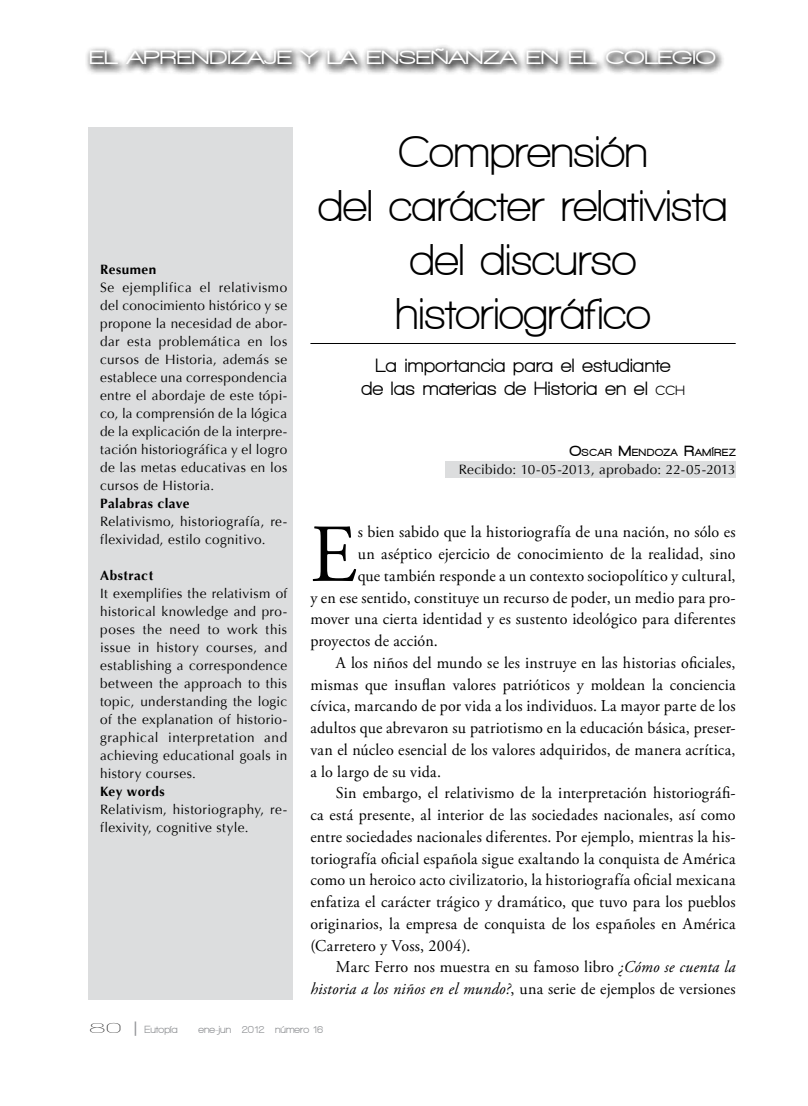
<style>
.page{position:relative;width:808px;height:1106px;background:#fff}
.page>*{position:absolute;margin:0;border:0;box-sizing:border-box;transform-origin:0 0}
.t1{font:82.05px "Adobe Garamond Pro";color:#000}
.t2{font:700 45px/54px "Walkway";letter-spacing:-.01em;color:#000;text-align:center}
.t3{font:800 19.5px/23.4px "Walkway";letter-spacing:.02em;color:#000;text-align:center}
.t4{font:900 19.5px "Walkway Expand";color:#fff}
.t5{font:900 19.5px "Walkway Expand";letter-spacing:.025em;color:#fff}
.t6{font:16.5px "Adobe Garamond Pro";letter-spacing:.005em;color:#000}
.t7{font:13.5px/18px "Optima";letter-spacing:.025em;color:#000;text-align:justify}
.t8{font:700 13.5px "Optima";letter-spacing:.035em;color:#000}
.t9{font:800 10.5px "Walkway";color:#939598}
.t10{font:900 10.5px "Walkway";letter-spacing:.09em;color:#000}
.s1{font-size:13.65px}
.s2{font-size:15px}
.s3{font-style:italic}
.s4{font-family:"Walkway Ultra Expand";font-weight:400;font-size:15px;color:#000}
.s5{font-family:"Verdana";font-weight:400;font-size:15px}
</style>
<div class="page">
<div style="left:84px;top:43px;width:641px;height:32px;background:#000;opacity:.81"></div>
<div style="left:445px;top:461px;width:291px;height:16px;background:#dcddde"></div>
<div style="left:88px;top:128px;width:205px;height:871px;background:#dcddde"></div>
<hr style="left:310px;top:343px;width:426px;height:1px;background:#000">
<p class="t4" style="left:89px;top:47px;width:454px">EL APRENDIZAJE Y LA ENSEÑANZA EN</p>
<p class="t5" style="left:568px;top:47px;width:149px">EL COLEGIO</p>
<p class="t8" style="left:100px;top:261px;width:58px">Resumen</p>
<p class="t7" style="left:100px;top:278px;width:189px">Se ejemplifica el relativismo del conocimiento histórico y se propone la necesidad de abor&shy;dar esta problemática en los cursos de Historia, además se establece una correspondencia entre el abordaje de este tópi&shy;co, la comprensión de la lógica de la explicación de la interpre&shy;tación historiográfica y el logro de las metas educativas en los cursos de Historia.</p>
<p class="t8" style="left:100px;top:495px;width:91px">Palabras clave</p>
<p class="t7" style="left:100px;top:512px;width:189px">Relativismo, historiografía, re&shy;flexividad, estilo cognitivo.</p>
<p class="t8" style="left:100px;top:567px;width:55px">Abstract</p>
<p class="t7" style="left:100px;top:584px;width:189px">It exemplifies the relativism of historical knowledge and pro&shy;poses the need to work this issue in history courses, and establishing a correspondence between the approach to this topic, understanding the logic of the explanation of historio&shy;graphical interpretation and achieving educational goals in history courses.</p>
<p class="t8" style="left:100px;top:783px;width:66px">Key words</p>
<p class="t7" style="left:100px;top:800px;width:189px">Relativism, historiography, re&shy;flexivity, cognitive style.</p>
<h2 class="t2" style="left:318px;top:124px;width:411px">Comprensión<br>del carácter relativista del discurso historiográfico</h2>
<p class="t3" style="left:361px;top:353px;width:325px">La importancia para el estudiante<br>de las materias de Historia en el <span class="s1">cch</span></p>
<p class="t10" style="left:570px;top:446px;width:167px"><span class="s2">O</span>SCAR <span class="s2">M</span>ENDOZA <span class="s2">R</span>AMÍREZ</p>
<p class="t7" style="left:459px;top:460px;width:278px">Recibido: 10-05-2013, aprobado: 22-05-2013</p>
<h1 class="t1" style="left:310px;top:505px;width:48px">E</h1>
<p class="t6" style="left:358px;top:522px;width:379px">s bien sabido que la historiografía de una nación, no sólo es</p>
<p class="t6" style="left:358px;top:544px;width:379px">un aséptico ejercicio de conocimiento de la realidad, sino</p>
<p class="t6" style="left:358px;top:565px;width:379px">que también responde a un contexto sociopolítico y cultural,</p>
<p class="t6" style="left:310px;top:587px;width:427px">y en ese sentido, constituye un recurso de poder, un medio para pro-</p>
<p class="t6" style="left:310px;top:609px;width:427px">mover una cierta identidad y es sustento ideológico para diferentes</p>
<p class="t6" style="left:310px;top:631px;width:129px">proyectos de acción.</p>
<p class="t6" style="left:336px;top:652px;width:401px">A los niños del mundo se les instruye en las historias oficiales,</p>
<p class="t6" style="left:310px;top:674px;width:427px">mismas que insuflan valores patrióticos y moldean la conciencia</p>
<p class="t6" style="left:310px;top:696px;width:427px">cívica, marcando de por vida a los individuos. La mayor parte de los</p>
<p class="t6" style="left:310px;top:718px;width:427px">adultos que abrevaron su patriotismo en la educación básica, preser-</p>
<p class="t6" style="left:310px;top:739px;width:427px">van el núcleo esencial de los valores adquiridos, de manera acrítica,</p>
<p class="t6" style="left:310px;top:761px;width:132px">a lo largo de su vida.</p>
<p class="t6" style="left:336px;top:783px;width:401px">Sin embargo, el relativismo de la interpretación historiográfi-</p>
<p class="t6" style="left:310px;top:805px;width:427px">ca está presente, al interior de las sociedades nacionales, así como</p>
<p class="t6" style="left:310px;top:826px;width:427px">entre sociedades nacionales diferentes. Por ejemplo, mientras la his-</p>
<p class="t6" style="left:310px;top:848px;width:427px">toriografía oficial española sigue exaltando la conquista de América</p>
<p class="t6" style="left:310px;top:870px;width:427px">como un heroico acto civilizatorio, la historiografía oficial mexicana</p>
<p class="t6" style="left:310px;top:892px;width:427px">enfatiza el carácter trágico y dramático, que tuvo para los pueblos</p>
<p class="t6" style="left:310px;top:913px;width:427px">originarios, la empresa de conquista de los españoles en América</p>
<p class="t6" style="left:310px;top:935px;width:161px">(Carretero y Voss, 2004).</p>
<p class="t6" style="left:336px;top:957px;width:401px">Marc Ferro nos muestra en su famoso libro <span class="s3">¿Cómo se cuenta la</span></p>
<p class="t6" style="left:310px;top:979px;width:427px"><span class="s3">historia a los niños en el mundo?</span>, una serie de ejemplos de versiones</p>
<p class="t9" style="left:89px;top:1024px;width:90px"><span class="s4">80</span> <span class="s5">|</span> Eutopía</p>
<p class="t9" style="left:199px;top:1024px;width:126px">ene-jun 2012 número 16</p>
</div>
